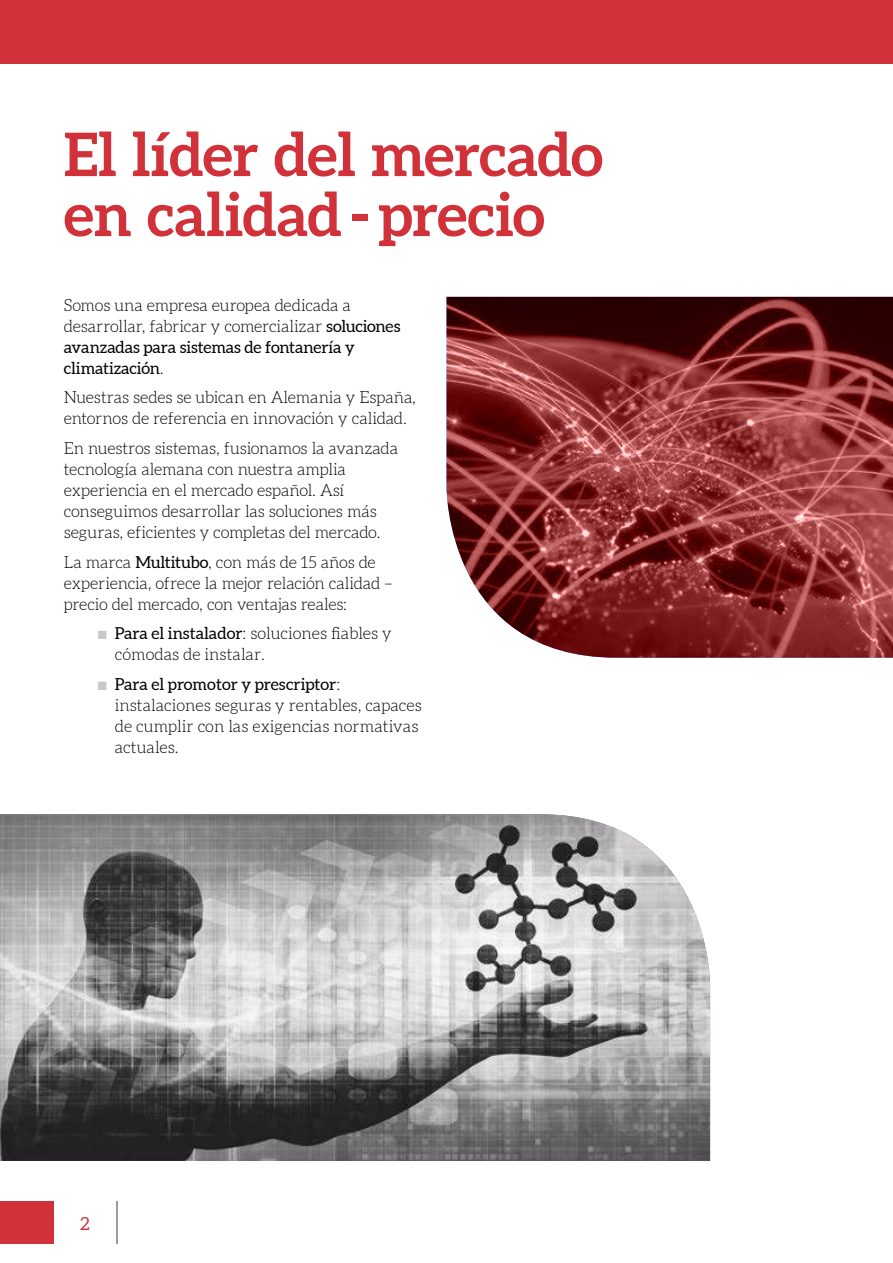
<style>
.page{position:relative;width:893px;height:1263px;background:#fff}
.page>*{position:absolute;margin:0;border:0;box-sizing:border-box;transform-origin:0 0}
.t1{font:700 60px/60px "Aleo";color:#d13239}
.t2{font:18px "Aleo";color:#d13239}
.t3{font:300 16.5px/21px "Aleo";letter-spacing:-.01em;color:#000}
.s1{font-weight:400}
.s2{color:#cbc8c9}
</style>
<div class="page">
<img style="left:0;top:814px;width:710px;height:347px">
<img style="left:446px;top:297px;width:447px;height:361px">
<hr style="left:116px;top:1201px;width:1px;height:43px;background:#9d9a9a">
<div style="left:0;top:1201px;width:53px;height:43px;background:#d13239"></div>
<div style="left:0;top:0;width:893px;height:64px;background:#d13239"></div>
<h1 class="t1" style="left:64px;top:127px;width:541px">El líder del mercado en calidad - precio</h1>
<p class="t3" style="left:64px;top:296px;width:338px">Somos una empresa europea dedicada a desarrollar, fabricar y comercializar <span class="s1">soluciones avanzadas para sistemas de fontanería y climatización</span>.</p>
<p class="t3" style="left:64px;top:388px;width:354px">Nuestras sedes se ubican en Alemania y España, entornos de referencia en innovación y calidad.</p>
<p class="t3" style="left:64px;top:439px;width:336px">En nuestros sistemas, fusionamos la avanzada tecnología alemana con nuestra amplia experiencia en el mercado español. Así conseguimos desarrollar las soluciones más seguras, eficientes y completas del mercado.</p>
<p class="t3" style="left:64px;top:552px;width:331px">La marca <span class="s1">Multitubo</span>, con más de 15 años de experiencia, ofrece la mejor relación calidad – precio del mercado, con ventajas reales:</p>
<p class="t3" style="left:115px;top:624px;width:278px;text-indent:-17px"><span class="s2">■</span> <span class="s1">Para el instalador</span>: soluciones fiables y cómodas de instalar.</p>
<p class="t3" style="left:115px;top:674px;width:308px;text-indent:-17px"><span class="s2">■</span> <span class="s1">Para el promotor y prescriptor</span>: instalaciones seguras y rentables, capaces de cumplir con las exigencias normativas actuales.</p>
<p class="t2" style="left:80px;top:1213px;width:11px">2</p>
</div>
